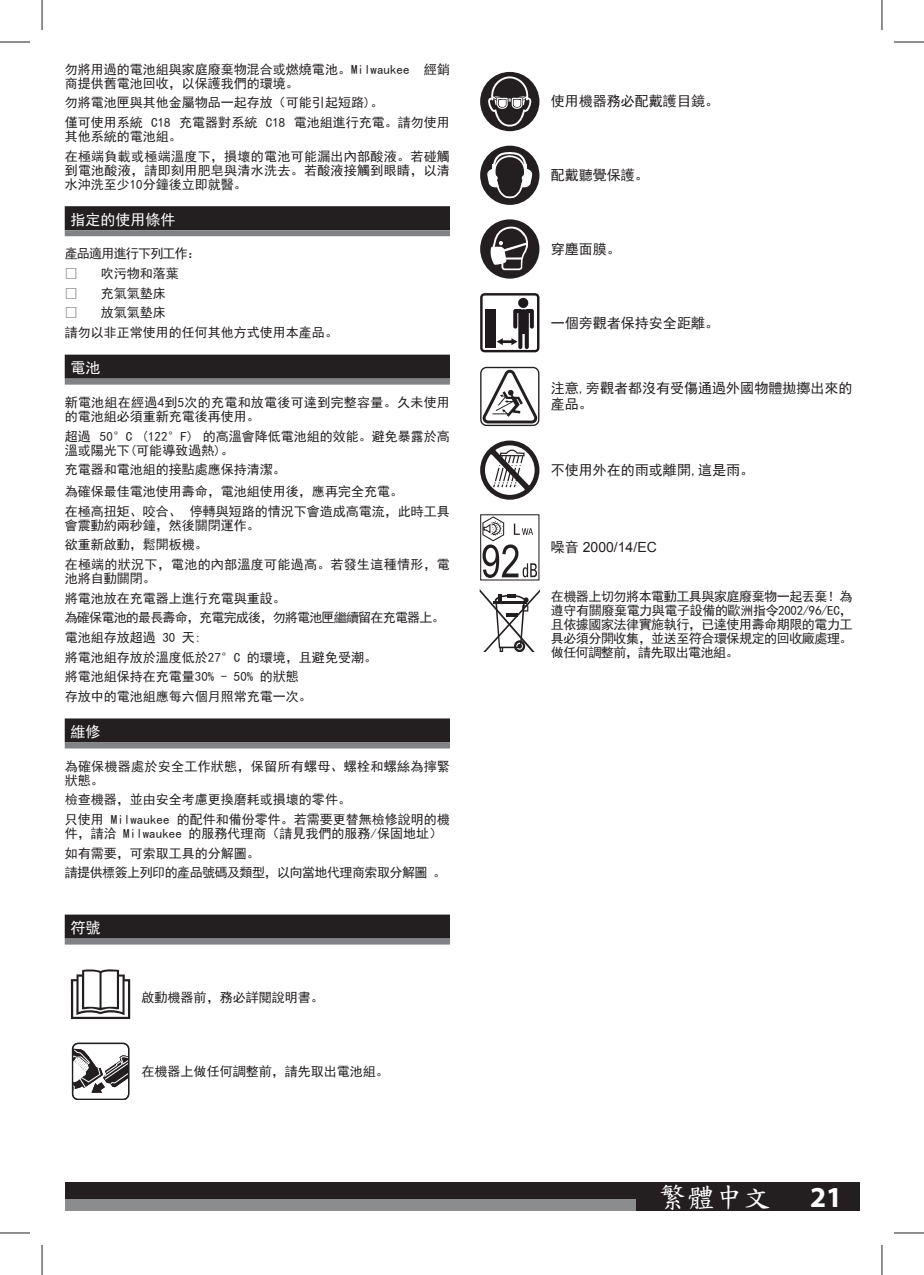
<style>
.page{position:relative;width:924px;height:1275px;background:#fff}
.page>*{position:absolute;margin:0;border:0;box-sizing:border-box;transform-origin:0 0}
.t1{font:700 29px "Myriad Pro";color:#fff}
.t2{font:28px "DF Kai Shu SB Estd BF";color:#fff}
.t3{font:15px "Sim Hei";color:#fff}
.t4{font:14px/16px "Sim Hei";color:#231f20}
.t5{font:14px "Arial";color:#231f20}
.t6{font:13px/19.6px "Sim Hei";color:#231f20}
.t7{font:13px/14px "Sim Hei";letter-spacing:.02em;color:#231f20}
.t8{font:13px "Sim Hei";letter-spacing:-.06em;color:#231f20}
.s1{font-family:"Sim Hei"}
</style>
<div class="page">
<div style="left:65px;top:1182px;width:794px;height:28px;background:#231f20"></div>
<div style="left:65px;top:1199px;width:570px;height:11px;background:#8a8c8e"></div>
<div style="left:65px;top:206px;width:385px;height:24px;background:#231f20"></div>
<div style="left:65px;top:230px;width:385px;height:6px;background:#808285"></div>
<div style="left:65px;top:355px;width:385px;height:24px;background:#231f20"></div>
<div style="left:65px;top:379px;width:385px;height:6px;background:#808285"></div>
<div style="left:65px;top:718px;width:385px;height:24px;background:#231f20"></div>
<div style="left:65px;top:742px;width:385px;height:6px;background:#808285"></div>
<div style="left:65px;top:914px;width:385px;height:24px;background:#231f20"></div>
<div style="left:65px;top:938px;width:385px;height:6px;background:#808285"></div>
<svg style="left:71px;top:969px;width:59px;height:50px"></svg>
<svg style="left:73px;top:1048px;width:56px;height:51px"></svg>
<div style="left:72px;top:1042px;width:57px;height:58px;border:1px solid #231f20;border-radius:6px"></div>
<div style="left:480px;top:72px;width:59px;height:59px;background:#231f20;border-radius:50%"></div>
<svg style="left:487px;top:76px;width:45px;height:51px"></svg>
<div style="left:480px;top:146px;width:59px;height:59px;background:#231f20;border-radius:50%"></div>
<svg style="left:487px;top:150px;width:45px;height:49px"></svg>
<svg style="left:480px;top:219px;width:59px;height:60px"></svg>
<svg style="left:480px;top:293px;width:59px;height:59px"></svg>
<div style="left:518px;top:298px;width:10px;height:10px;background:#1d191c;border-radius:50%"></div>
<div style="left:485px;top:309px;width:10px;height:39px;background:#1d191c"></div>
<div style="left:480px;top:367px;width:59px;height:59px;border:1px solid #231f20;border-radius:6px"></div>
<svg style="left:482px;top:369px;width:55px;height:54px"></svg>
<svg style="left:480px;top:440px;width:59px;height:60px"></svg>
<svg style="left:480px;top:514px;width:59px;height:66px"></svg>
<svg style="left:479px;top:589px;width:60px;height:62px"></svg>
<hr style="left:0;top:42px;width:30px;height:1px;background:#231f20">
<hr style="left:893px;top:42px;width:30px;height:1px;background:#231f20">
<hr style="left:0;top:1232px;width:30px;height:1px;background:#231f20">
<hr style="left:893px;top:1232px;width:30px;height:1px;background:#231f20">
<hr style="left:42px;top:0;width:1px;height:30px;background:#231f20">
<hr style="left:42px;top:1245px;width:1px;height:30px;background:#231f20">
<hr style="left:881px;top:0;width:1px;height:30px;background:#231f20">
<hr style="left:881px;top:1245px;width:1px;height:30px;background:#231f20">
<div style="left:450px;top:4px;width:23px;height:22px;border:2px solid #fff;border-radius:50%"></div>
<hr style="left:460px;top:3px;width:3px;height:24px;background:#fff">
<div style="left:897px;top:626px;width:22px;height:23px;border:2px solid #fff;border-radius:50%"></div>
<hr style="left:896px;top:636px;width:24px;height:3px;background:#fff">
<p class="t6" style="left:65px;top:62px;width:386px;line-height:14px">勿將用過的電池組與家庭廢棄物混合或燃燒電池。Milwaukee 經銷商提供舊電池回收，以保護我們的環境。</p>
<p class="t6" style="left:65px;top:93px;width:386px">勿將電池匣與其他金屬物品一起存放（可能引起短路)。<br>僅可使用系統 C18 充電器對系統 C18 電池組進行充電。請勿使用</p>
<p class="t7" style="left:65px;top:126px;width:386px;line-height:19.6px">其他系統的電池組。<br>在極端負載或極端溫度下，損壞的電池可能漏出內部酸液。若碰觸</p>
<p class="t7" style="left:65px;top:163px;width:386px">到電池酸液，請即刻用肥皂與清水洗去。若酸液接觸到眼睛，以清水沖洗至少10分鐘後立即就醫。</p>
<p class="t3" style="left:70px;top:212px;width:107px">指定的使用條件</p>
<p class="t8" style="left:65px;top:247px;width:137px">產品適用進行下列工作：</p>
<p class="t6" style="left:101px;top:264px;width:79px">吹污物和落葉</p>
<p class="t6" style="left:101px;top:283px;width:66px">充氣氣墊床</p>
<p class="t6" style="left:101px;top:303px;width:66px">放氣氣墊床</p>
<p class="t6" style="left:65px;top:323px;width:274px">請勿以非正常使用的任何其他方式使用本產品。</p>
<p class="t3" style="left:70px;top:360px;width:31px">電池</p>
<p class="t7" style="left:65px;top:395px;width:386px">新電池組在經過4到5次的充電和放電後可達到完整容量。久未使用的電池組必須重新充電後再使用。</p>
<p class="t6" style="left:65px;top:429px;width:386px;line-height:14px">超過 50°C (122°F) 的高溫會降低電池組的效能。避免暴露於高溫或陽光下(可能導致過熱)。</p>
<p class="t6" style="left:65px;top:459px;width:339px;line-height:21.6px">充電器和電池組的接點處應保持清潔。<br>為確保最佳電池使用壽命，電池組使用後，應再完全充電。</p>
<p class="t6" style="left:65px;top:504px;width:386px;line-height:14px">在極高扭矩、咬合、 停轉與短路的情況下會造成高電流，此時工具會震動約兩秒鐘，然後關閉運作。</p>
<p class="t7" style="left:65px;top:535px;width:386px;line-height:19.6px">欲重新啟動，鬆開板機。<br>在極端的狀況下，電池的內部溫度可能過高。若發生這種情形，電</p>
<p class="t6" style="left:65px;top:568px;width:381px">池將自動關閉。<br>將電池放在充電器上進行充電與重設。<br>為確保電池的最長壽命，充電完成後，勿將電池匣繼續留在充電器上。電池組存放超過 30 天:<br>將電池組存放於溫度低於27°C 的環境，且避免受潮。<br>將電池組保持在充電量30% - 50% 的狀態<br>存放中的電池組應每六個月照常充電一次。</p>
<p class="t3" style="left:70px;top:724px;width:31px">維修</p>
<p class="t7" style="left:65px;top:759px;width:386px">為確保機器處於安全工作狀態，保留所有螺母、螺栓和螺絲為擰緊狀態。</p>
<p class="t6" style="left:65px;top:790px;width:386px">檢查機器，並由安全考慮更換磨耗或損壞的零件。<br>只使用 Milwaukee 的配件和備份零件。若需要更替無檢修說明的機</p>
<p class="t6" style="left:65px;top:823px;width:382px">件，請洽 Milwaukee 的服務代理商（請見我們的服務/保固地址）如有需要，可索取工具的分解圖。<br>請提供標簽上列印的產品號碼及類型，以向當地代理商索取分解圖 。</p>
<p class="t3" style="left:70px;top:920px;width:31px">符號</p>
<p class="t6" style="left:141px;top:987px;width:183px">啟動機器前，務必詳閱說明書。</p>
<p class="t6" style="left:141px;top:1061px;width:248px">在機器上做任何調整前，請先取出電池組。</p>
<p class="t4" style="left:550px;top:93px;width:169px">使用機器務必配戴護目鏡。</p>
<p class="t4" style="left:550px;top:167px;width:99px">配戴聽覺保護。</p>
<p class="t4" style="left:550px;top:241px;width:71px">穿塵面膜。</p>
<p class="t4" style="left:550px;top:314px;width:169px">一個旁觀者保持安全距離。</p>
<p class="t4" style="left:550px;top:380px;width:303px">注意,旁觀者都沒有受傷通過外國物體拋擲出來的產品。</p>
<p class="t4" style="left:550px;top:462px;width:204px">不使用外在的雨或離開,這是雨。</p>
<p class="t5" style="left:550px;top:539px;width:107px"><span class="s1">噪音</span> 2000/14/EC</p>
<p class="t6" style="left:550px;top:589px;width:303px;line-height:14px;text-align:justify">在機器上切勿將本電動工具與家庭廢棄物一起丟棄！為遵守有關廢棄電力與電子設備的歐洲指令2002/96/EC，且依據國家法律實施執行，已達使用壽命期限的電力工具必須分開收集，並送至符合環保規定的回收廠處理。做任何調整前，請先取出電池組。</p>
<h2 class="t2" style="left:658px;top:1183px;width:113px">繁體中文</h2>
<h1 class="t1" style="left:809px;top:1178px;width:34px">21</h1>
</div>
